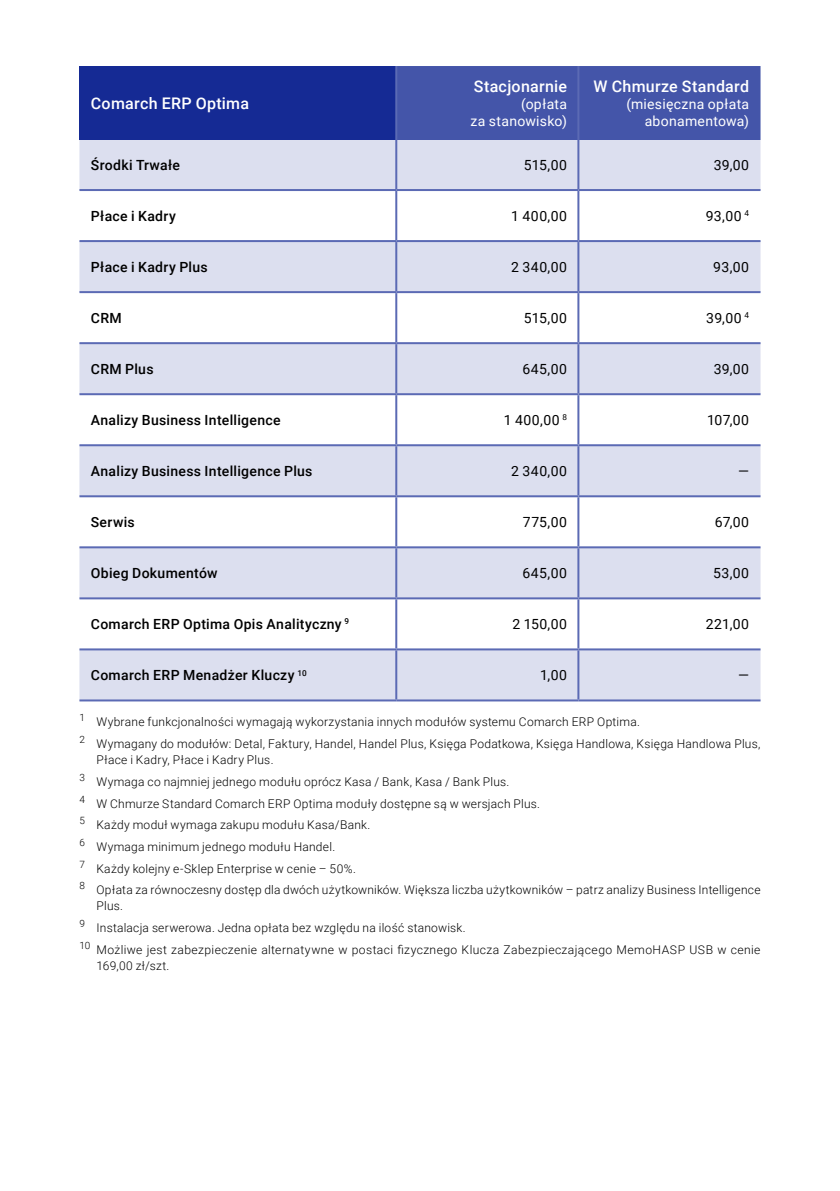
<style>
.page{position:relative;width:840px;height:1191px;background:#fff}
.page>*{position:absolute;margin:0;border:0;box-sizing:border-box;transform-origin:0 0}
.t1{font:500 16px "Roboto";letter-spacing:.02em;color:#fff}
.t2{font:500 14px "Roboto";letter-spacing:.02em;color:#000}
.t3{font:14px "Roboto";letter-spacing:.04em;color:#000}
.t4{font:14px/16.8px "Roboto";letter-spacing:.02em;color:#fff;text-align:right}
.t5{font:300 12px/21.6px "Roboto";letter-spacing:.02em;color:#000}
</style>
<div class="page">
<div style="left:79px;top:66px;width:317px;height:74px;background:#152a94"></div>
<div style="left:397px;top:66px;width:363px;height:74px;background:#4455a9"></div>
<div style="left:79px;top:140px;width:681px;height:559px;background:#dcdfef"></div>
<svg style="left:79px;top:191px;width:681px;height:457px"></svg>
<hr style="left:395px;top:66px;width:2px;height:74px;background:#5b6ab4">
<hr style="left:577px;top:66px;width:2px;height:74px;background:#5b6ab4">
<hr style="left:395px;top:191px;width:2px;height:49px;background:#5b6ab4">
<hr style="left:395px;top:293px;width:2px;height:49px;background:#5b6ab4">
<hr style="left:395px;top:395px;width:2px;height:49px;background:#5b6ab4">
<hr style="left:395px;top:497px;width:2px;height:49px;background:#5b6ab4">
<hr style="left:395px;top:599px;width:2px;height:49px;background:#5b6ab4">
<hr style="left:577px;top:191px;width:2px;height:49px;background:#5b6ab4">
<hr style="left:577px;top:293px;width:2px;height:49px;background:#5b6ab4">
<hr style="left:577px;top:395px;width:2px;height:49px;background:#5b6ab4">
<hr style="left:577px;top:497px;width:2px;height:49px;background:#5b6ab4">
<hr style="left:577px;top:599px;width:2px;height:49px;background:#5b6ab4">
<hr style="left:79px;top:189px;width:317px;height:2px;background:#5b6ab4">
<hr style="left:79px;top:240px;width:317px;height:2px;background:#5b6ab4">
<hr style="left:79px;top:291px;width:317px;height:2px;background:#5b6ab4">
<hr style="left:79px;top:342px;width:317px;height:2px;background:#5b6ab4">
<hr style="left:79px;top:393px;width:317px;height:2px;background:#5b6ab4">
<hr style="left:79px;top:444px;width:317px;height:2px;background:#5b6ab4">
<hr style="left:79px;top:495px;width:317px;height:2px;background:#5b6ab4">
<hr style="left:79px;top:546px;width:317px;height:2px;background:#5b6ab4">
<hr style="left:79px;top:597px;width:317px;height:2px;background:#5b6ab4">
<hr style="left:79px;top:648px;width:317px;height:2px;background:#5b6ab4">
<hr style="left:79px;top:699px;width:317px;height:2px;background:#5b6ab4">
<hr style="left:578px;top:189px;width:182px;height:2px;background:#5b6ab4">
<hr style="left:578px;top:240px;width:182px;height:2px;background:#5b6ab4">
<hr style="left:578px;top:291px;width:182px;height:2px;background:#5b6ab4">
<hr style="left:578px;top:342px;width:182px;height:2px;background:#5b6ab4">
<hr style="left:578px;top:393px;width:182px;height:2px;background:#5b6ab4">
<hr style="left:578px;top:444px;width:182px;height:2px;background:#5b6ab4">
<hr style="left:578px;top:495px;width:182px;height:2px;background:#5b6ab4">
<hr style="left:578px;top:546px;width:182px;height:2px;background:#5b6ab4">
<hr style="left:578px;top:597px;width:182px;height:2px;background:#5b6ab4">
<hr style="left:578px;top:648px;width:182px;height:2px;background:#5b6ab4">
<hr style="left:578px;top:699px;width:182px;height:2px;background:#5b6ab4">
<hr style="left:396px;top:240px;width:182px;height:2px;background:#5b6ab4">
<hr style="left:395px;top:242px;width:2px;height:49px;background:#5b6ab4">
<hr style="left:577px;top:242px;width:2px;height:49px;background:#5b6ab4">
<hr style="left:396px;top:291px;width:182px;height:2px;background:#5b6ab4">
<hr style="left:395px;top:140px;width:2px;height:49px;background:#5b6ab4">
<hr style="left:577px;top:140px;width:2px;height:49px;background:#5b6ab4">
<hr style="left:396px;top:189px;width:182px;height:2px;background:#5b6ab4">
<hr style="left:396px;top:342px;width:182px;height:2px;background:#5b6ab4">
<hr style="left:395px;top:344px;width:2px;height:49px;background:#5b6ab4">
<hr style="left:577px;top:344px;width:2px;height:49px;background:#5b6ab4">
<hr style="left:396px;top:393px;width:182px;height:2px;background:#5b6ab4">
<hr style="left:396px;top:444px;width:182px;height:2px;background:#5b6ab4">
<hr style="left:395px;top:446px;width:2px;height:49px;background:#5b6ab4">
<hr style="left:577px;top:446px;width:2px;height:49px;background:#5b6ab4">
<hr style="left:396px;top:495px;width:182px;height:2px;background:#5b6ab4">
<hr style="left:396px;top:546px;width:182px;height:2px;background:#5b6ab4">
<hr style="left:395px;top:548px;width:2px;height:49px;background:#5b6ab4">
<hr style="left:577px;top:548px;width:2px;height:49px;background:#5b6ab4">
<hr style="left:396px;top:597px;width:182px;height:2px;background:#5b6ab4">
<hr style="left:396px;top:648px;width:182px;height:2px;background:#5b6ab4">
<hr style="left:395px;top:650px;width:2px;height:49px;background:#5b6ab4">
<hr style="left:577px;top:650px;width:2px;height:49px;background:#5b6ab4">
<hr style="left:396px;top:699px;width:182px;height:2px;background:#5b6ab4">
<h1 class="t1" style="left:91px;top:92px;width:160px">Comarch ERP Optima</h1>
<h1 class="t1" style="left:473px;top:75px;width:95px">Stacjonarnie</h1>
<p class="t4" style="left:470px;top:95px;width:98px">(opłata<br>za stanowisko)</p>
<h1 class="t1" style="left:593px;top:75px;width:157px">W Chmurze Standard</h1>
<p class="t4" style="left:626px;top:95px;width:124px">(miesięczna opłata abonamentowa)</p>
<p class="t2" style="left:91px;top:155px;width:91px">Środki Trwałe</p>
<p class="t3" style="left:523px;top:155px;width:45px">515,00</p>
<p class="t3" style="left:713px;top:155px;width:37px">39,00</p>
<p class="t2" style="left:91px;top:206px;width:87px">Płace i Kadry</p>
<p class="t3" style="left:511px;top:206px;width:57px">1 400,00</p>
<p class="t3" style="left:705px;top:206px;width:45px">93,00 <sup>4</sup></p>
<p class="t2" style="left:91px;top:257px;width:118px">Płace i Kadry Plus</p>
<p class="t3" style="left:511px;top:257px;width:57px">2 340,00</p>
<p class="t3" style="left:712px;top:257px;width:37px">93,00</p>
<p class="t2" style="left:91px;top:308px;width:32px">CRM</p>
<p class="t3" style="left:523px;top:308px;width:45px">515,00</p>
<p class="t3" style="left:705px;top:308px;width:44px">39,00 <sup>4</sup></p>
<p class="t2" style="left:91px;top:359px;width:64px">CRM Plus</p>
<p class="t3" style="left:522px;top:359px;width:46px">645,00</p>
<p class="t3" style="left:713px;top:359px;width:37px">39,00</p>
<p class="t2" style="left:91px;top:410px;width:191px">Analizy Business Intelligence</p>
<p class="t3" style="left:503px;top:410px;width:65px">1 400,00 <sup>8</sup></p>
<p class="t3" style="left:706px;top:410px;width:44px">107,00</p>
<p class="t2" style="left:91px;top:461px;width:223px">Analizy Business Intelligence Plus</p>
<p class="t3" style="left:511px;top:461px;width:57px">2 340,00</p>
<p class="t3" style="left:737px;top:461px;width:12px">—</p>
<p class="t2" style="left:91px;top:512px;width:45px">Serwis</p>
<p class="t3" style="left:522px;top:512px;width:46px">775,00</p>
<p class="t3" style="left:714px;top:512px;width:36px">67,00</p>
<p class="t2" style="left:91px;top:563px;width:128px">Obieg Dokumentów</p>
<p class="t3" style="left:522px;top:563px;width:46px">645,00</p>
<p class="t3" style="left:712px;top:563px;width:38px">53,00</p>
<p class="t2" style="left:91px;top:614px;width:260px">Comarch ERP Optima Opis Analityczny <sup>9</sup></p>
<p class="t3" style="left:512px;top:614px;width:56px">2 150,00</p>
<p class="t3" style="left:705px;top:614px;width:45px">221,00</p>
<p class="t2" style="left:91px;top:665px;width:217px">Comarch ERP Menadżer Kluczy <sup>10</sup></p>
<p class="t3" style="left:539px;top:665px;width:29px">1,00</p>
<p class="t3" style="left:737px;top:665px;width:12px">—</p>
<p class="t5" style="left:79px;top:711px;width:682px"><sup>1</sup> Wybrane funkcjonalności wymagają wykorzystania innych modułów systemu Comarch ERP Optima.<br><sup>2</sup> Wymagany do modułów: Detal, Faktury, Handel, Handel Plus, Księga Podatkowa, Księga Handlowa, Księga Handlowa Plus,</p>
<p class="t5" style="left:79px;top:748px;width:682px;text-indent:17px">Płace i Kadry, Płace i Kadry Plus.<br><sup>3</sup> Wymaga co najmniej jednego modułu oprócz Kasa / Bank, Kasa / Bank Plus.<br><sup>4</sup> W Chmurze Standard Comarch ERP Optima moduły dostępne są w wersjach Plus.<br><sup>5</sup> Każdy moduł wymaga zakupu modułu Kasa/Bank.<br><sup>6</sup> Wymaga minimum jednego modułu Handel.<br><sup>7</sup> Każdy kolejny e-Sklep Enterprise w cenie – 50%.<br><sup>8</sup> Opłata za równoczesny dostęp dla dwóch użytkowników. Większa liczba użytkowników – patrz analizy Business Intelligence</p>
<p class="t5" style="left:79px;top:894px;width:682px;text-indent:17px">Plus.<br><sup>9</sup> Instalacja serwerowa. Jedna opłata bez względu na ilość stanowisk.<br><sup>10</sup> Możliwe jest zabezpieczenie alternatywne w postaci fizycznego Klucza Zabezpieczającego MemoHASP USB w cenie</p>
<p class="t5" style="left:96px;top:954px;width:74px">169,00 zł/szt.</p>
</div>
